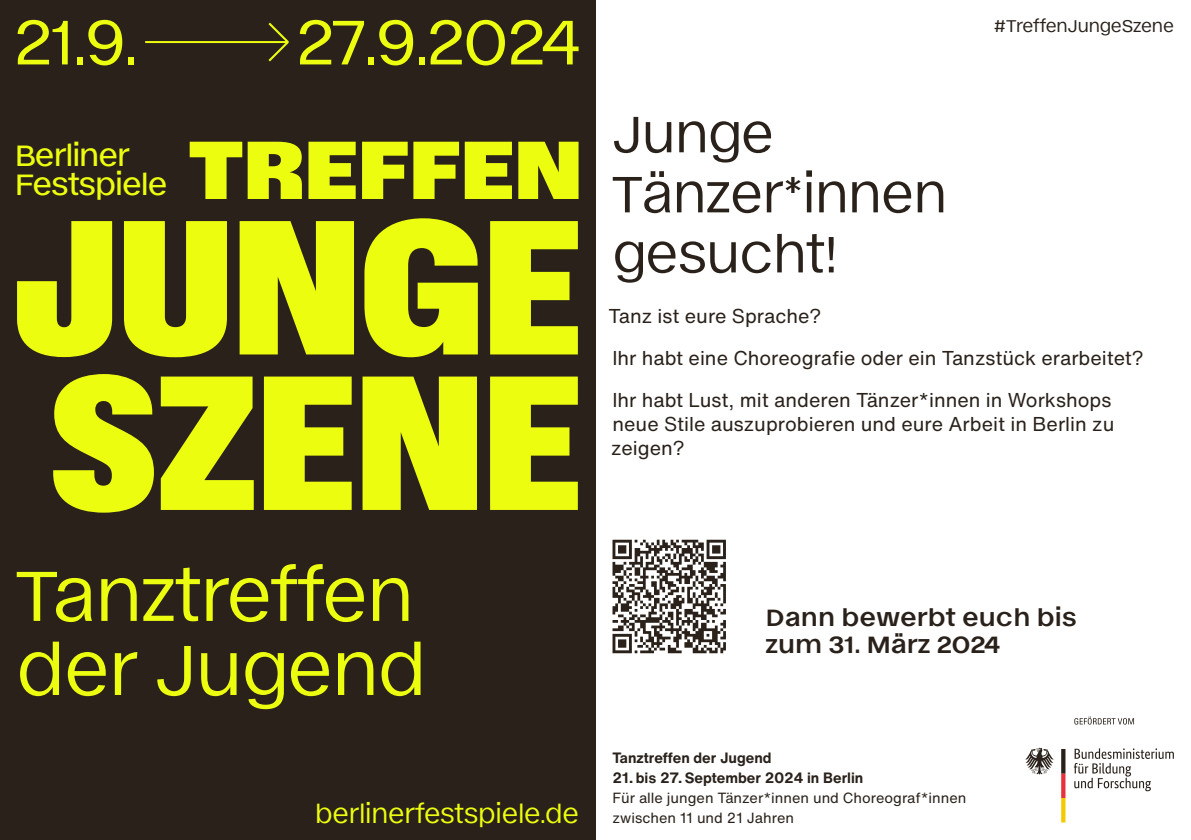
<style>
.page{position:relative;width:1191px;height:840px;background:#fff}
.page>*{position:absolute;margin:0;border:0;box-sizing:border-box;transform-origin:0 0}
.H1_Treffen_junge_Szene{font:condensed 190.4px/155.4px "ABC Gravity Condensed";color:#ecfd0f}
.H1_Treffen_junge_Szene-2{font:81.8px "ABC Gravity Normal";letter-spacing:.01em;color:#ecfd0f}
.H2_Headline_DE{font:72px/74px "Ekstra";letter-spacing:-.01em;color:#ecfd0f}
.p_Datum{font:64px "Ekstra";letter-spacing:-.035em;color:#ecfd0f}
.H3_Headlines{font:52px/60px "Ekstra";letter-spacing:-.01em;color:#29211a}
.p__BFS__15_p{font:500 30px/29px "Ekstra";letter-spacing:-.035em;color:#ecfd0f}
.p_URL{font:26.2px "Ekstra";letter-spacing:-.01em;color:#ecfd0f}
.H4_Subheads{font:700 24px/27px "Ekstra";color:#29211a}
.p_Fliesstext{font:19.8px/24px "Helvetica Now Text";color:#29211a}
.p_hashtag{font:17.4px "Ekstra";letter-spacing:-.005em;color:#29211a}
.p_Infos{font:700 14.8px "Helvetica Now Text";color:#29211a}
.p_Infos-2{font:14.4px/20px "Helvetica Now Text";color:#29211a}
</style>
<div class="page">
<div style="left:0;top:0;width:595px;height:839px;background:#29211a"></div>
<svg style="left:1073px;top:748px;width:100px;height:42px"></svg>
<svg style="left:1025px;top:747px;width:28px;height:27px"></svg>
<svg style="left:1061px;top:749px;width:4px;height:73px"></svg>
<svg style="left:1074px;top:716px;width:60px;height:8px"></svg>
<svg style="left:612px;top:539px;width:114px;height:114px"></svg>
<svg style="left:266px;top:22px;width:23px;height:40px"></svg>
<hr style="left:145px;top:41px;width:143px;height:2px;background:#ecfd0f">
<p class="p_Datum" style="left:15px;top:1px;width:124px">21.9.</p>
<p class="p_Datum" style="left:297px;top:1px;width:286px">27.9.2024</p>
<h1 class="H1_Treffen_junge_Szene-2" style="left:188px;top:124px;width:395px">TREFFEN</h1>
<h1 class="H1_Treffen_junge_Szene" style="left:14px;top:218px;width:569px">JUNGE<br>SZENE</h1>
<p class="p__BFS__15_p" style="left:15px;top:141px;width:154px">Berliner<br>Festspiele</p>
<h2 class="H2_Headline_DE" style="left:16px;top:558px;width:411px">Tanztreffen der Jugend</h2>
<p class="p_URL" style="left:315px;top:796px;width:265px">berlinerfestspiele.de</p>
<h3 class="H3_Headlines" style="left:612px;top:104px;width:336px">Junge<br>Tänzer*innen gesucht!</h3>
<p class="p_hashtag" style="left:993px;top:14px;width:182px">#TreffenJungeSzene</p>
<p class="p_Fliesstext" style="left:608px;top:304px;width:214px">Tanz ist eure Sprache?</p>
<p class="p_Fliesstext" style="left:612px;top:346px;width:533px">Ihr habt eine Choreografie oder ein Tanzstück erarbeitet?</p>
<p class="p_Fliesstext" style="left:611px;top:388px;width:504px">Ihr habt Lust, mit anderen Tänzer*innen in Workshops neue Stile auszuprobieren und eure Arbeit in Berlin zu zeigen?</p>
<h4 class="H4_Subheads" style="left:765px;top:603px;width:313px">Dann bewerbt euch bis zum 31. März 2024</h4>
<p class="p_Infos" style="left:612px;top:747px;width:161px">Tanztreffen der Jugend</p>
<p class="p_Infos" style="left:612px;top:767px;width:252px">21. bis 27. September 2024 in Berlin</p>
<p class="p_Infos-2" style="left:612px;top:787px;width:355px">Für alle jungen Tänzer*innen und Choreograf*innen zwischen 11 und 21 Jahren</p>
</div>
